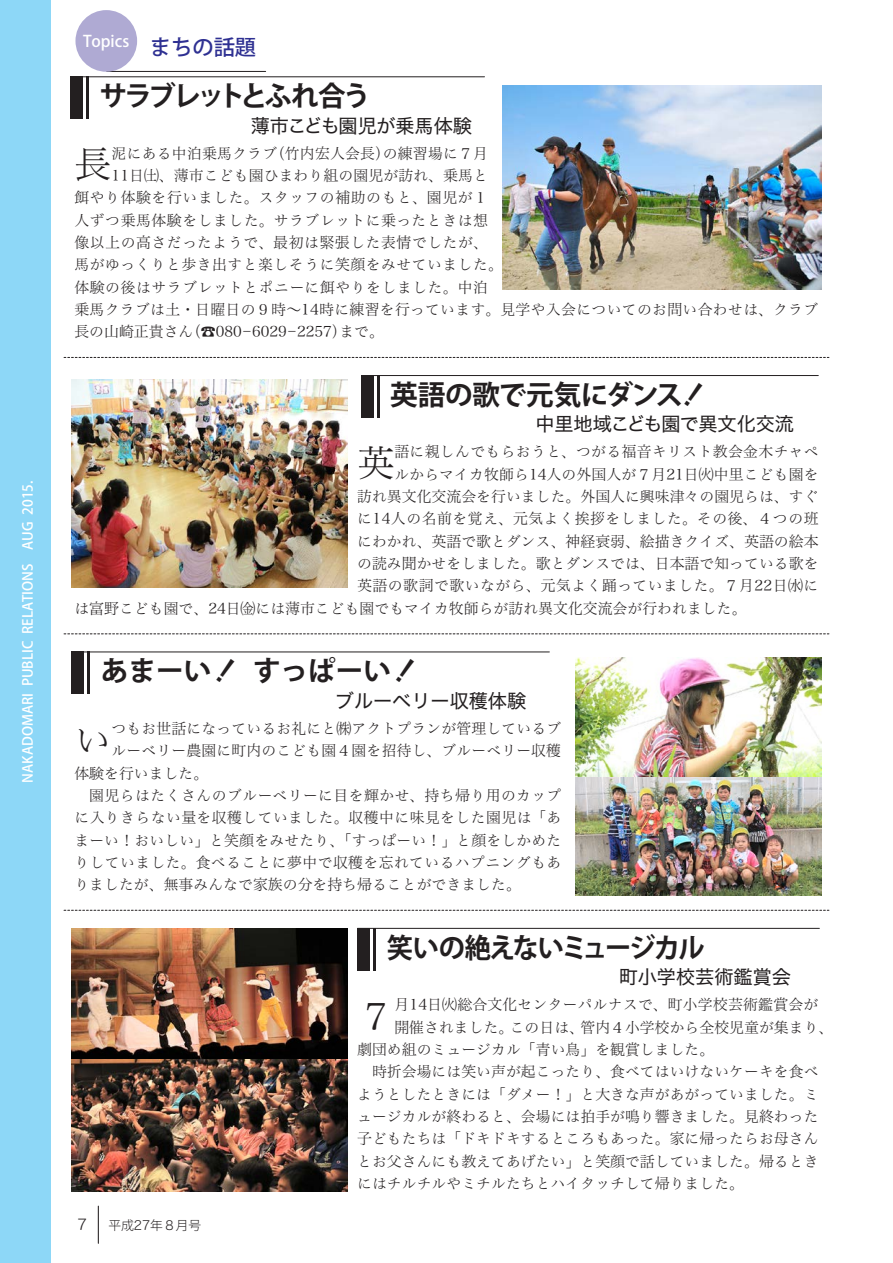
<style>
.page{position:relative;width:893px;height:1263px;background:#fff}
.page>*{position:absolute;margin:0;border:0;box-sizing:border-box;transform-origin:0 0}
.t1{font:37.2px "Hira Min Pro W2";color:#231f20}
.t2{font:700 27.6px "Koz Go Pro";letter-spacing:-.07em;color:#231f20;scale:.95 1}
.t3{font:700 27.6px "Koz Go Pro";letter-spacing:-.015em;color:#231f20}
.t4{font:700 27.6px "Koz Go Pro";letter-spacing:-.115em;color:#231f20}
.t5{font:700 27.6px "Koz Go Pro";color:#231f20}
.t6{font:19.2px "Hira Kaku Std W4";color:#231f20}
.t7{font:500 15.9px "Koz Go Pro";color:#fff}
.t8{font:14.85px "Hira Min Pro W2";letter-spacing:.005em;color:#231f20}
.t9{font:14.85px "Hira Min Pro W2";letter-spacing:.035em;color:#231f20}
.t10{font:14.85px "Hira Min Pro W2";letter-spacing:.025em;color:#231f20}
.t11{font:14.85px "Hira Min Pro W2";letter-spacing:.03em;color:#231f20}
.t12{font:14.85px "Hira Min Pro W2";letter-spacing:.04em;color:#231f20}
.t13{font:14.85px "Hira Kaku Std W2";color:#231f20}
.t14{font:500 13.8px "Koz Go Pro";color:#fff}
.t15{font:300 12.75px "Koz Go Pro";color:#231f20}
.s1{font-size:21.3px;color:#2e3092}
.s2{font-family:"Koz Go Pro";font-weight:500}
.s3{font-family:"Hira Kaku Pro W6";font-weight:400}
.s4{font-family:"Hira Kaku Std W2";font-weight:400}
</style>
<div class="page">
<hr style="left:98px;top:1206px;width:1px;height:37px;background:#231f20">
<div style="left:0;top:0;width:51px;height:1263px;background:#8dd7f7"></div>
<hr style="left:107px;top:71px;width:159px;height:1px;background:#231f20">
<div style="left:75px;top:10px;width:62px;height:62px;background:#afaad3;border-radius:50%"></div>
<img style="left:71px;top:379px;width:277px;height:209px">
<img style="left:503px;top:85px;width:319px;height:204px">
<img style="left:575px;top:657px;width:247px;height:238px">
<img style="left:71px;top:928px;width:277px;height:264px">
<div style="left:70px;top:77px;width:13px;height:42px;background:#231f20"></div>
<hr style="left:86px;top:77px;width:2px;height:42px;background:#231f20">
<hr style="left:70px;top:77px;width:414px;height:1px;background:#231f20">
<div style="left:71px;top:652px;width:13px;height:42px;background:#231f20"></div>
<hr style="left:87px;top:652px;width:2px;height:42px;background:#231f20">
<hr style="left:71px;top:652px;width:478px;height:1px;background:#231f20">
<div style="left:361px;top:375px;width:13px;height:43px;background:#231f20"></div>
<hr style="left:377px;top:375px;width:2px;height:43px;background:#231f20">
<hr style="left:362px;top:375px;width:456px;height:1px;background:#231f20">
<div style="left:357px;top:928px;width:13px;height:43px;background:#231f20"></div>
<hr style="left:373px;top:928px;width:2px;height:43px;background:#231f20">
<hr style="left:357px;top:928px;width:462px;height:1px;background:#231f20">
<svg style="left:64px;top:634px;width:765px;height:1px"></svg>
<svg style="left:64px;top:357px;width:765px;height:1px"></svg>
<svg style="left:64px;top:910px;width:765px;height:1px"></svg>
<p class="t14" style="left:19px;top:782px;width:304px;rotate:-90deg">NAKADOMARI PUBLIC RELATIONS　AUG 2015.</p>
<p class="t7" style="left:83px;top:31px;width:175px">Topics <span class="s1">まちの話題</span></p>
<p class="t4" style="left:99px;top:78px;width:273px">サラブレットとふれ合う</p>
<p class="t6" style="left:251px;top:111px;width:223px">薄市こども園児が乗馬体験</p>
<p class="t1" style="left:74px;top:133px;width:39px">長</p>
<p class="t8" style="left:112px;top:141px;width:378px">泥にある中泊乗馬クラブ（竹内宏人会長）の練習場に７月</p>
<p class="t8" style="left:112px;top:163px;width:378px">11日㈯、薄市こども園ひまわり組の園児が訪れ、乗馬と</p>
<p class="t12" style="left:74px;top:185px;width:415px">餌やり体験を行いました。スタッフの補助のもと、園児が１</p>
<p class="t9" style="left:74px;top:207px;width:415px">人ずつ乗馬体験をしました。サラブレットに乗ったときは想</p>
<p class="t9" style="left:74px;top:230px;width:415px">像以上の高さだったようで、最初は緊張した表情でしたが、</p>
<p class="t11" style="left:74px;top:252px;width:430px">馬がゆっくりと歩き出すと楽しそうに笑顔をみせていました。</p>
<p class="t9" style="left:74px;top:274px;width:415px">体験の後はサラブレットとポニーに餌やりをしました。中泊</p>
<p class="t8" style="left:74px;top:297px;width:745px">乗馬クラブは土・日曜日の９時～14時に練習を行っています。見学や入会についてのお問い合わせは、クラブ</p>
<p class="t8" style="left:74px;top:319px;width:311px">長の山崎正貴さん（<span class="s2">☎</span>080－6029－2257）まで。</p>
<p class="t3" style="left:390px;top:377px;width:319px">英語の歌で元気にダンス<span class="s3">‼</span></p>
<p class="t6" style="left:536px;top:410px;width:260px">中里地域こども園で異文化交流</p>
<p class="t1" style="left:357px;top:431px;width:39px">英</p>
<p class="t8" style="left:394px;top:439px;width:426px">語に親しんでもらおうと、つがる福音キリスト教会金木チャペ</p>
<p class="t8" style="left:394px;top:462px;width:426px">ルからマイカ牧師ら14人の外国人が７月21日㈫中里こども園を</p>
<p class="t8" style="left:357px;top:484px;width:463px">訪れ異文化交流会を行いました。外国人に興味津々の園児らは、すぐ</p>
<p class="t9" style="left:357px;top:506px;width:463px">に14人の名前を覚え、元気よく挨拶をしました。その後、４つの班</p>
<p class="t8" style="left:357px;top:528px;width:463px">にわかれ、英語で歌とダンス、神経衰弱、絵描きクイズ、英語の絵本</p>
<p class="t8" style="left:357px;top:551px;width:463px">の読み聞かせをしました。歌とダンスでは、日本語で知っている歌を</p>
<p class="t9" style="left:357px;top:573px;width:463px">英語の歌詞で歌いながら、元気よく踊っていました。７月22日㈬に</p>
<p class="t8" style="left:74px;top:595px;width:674px">は富野こども園で、24日㈮には薄市こども園でもマイカ牧師らが訪れ異文化交流会が行われました。</p>
<p class="t5" style="left:101px;top:653px;width:319px">あまーい<span class="s3">‼</span> すっぱーい<span class="s3">‼</span></p>
<p class="t6" style="left:335px;top:686px;width:193px">ブルーベリー収穫体験</p>
<p class="t8" style="left:112px;top:716px;width:451px">つもお世話になっているお礼にと㈱アクトプランが管理しているブ</p>
<p class="t8" style="left:112px;top:738px;width:451px">ルーベリー農園に町内のこども園４園を招待し、ブルーベリー収穫</p>
<p class="t8" style="left:74px;top:760px;width:135px">体験を行いました。</p>
<p class="t11" style="left:74px;top:783px;width:488px">　園児らはたくさんのブルーベリーに目を輝かせ、持ち帰り用のカップ</p>
<p class="t10" style="left:74px;top:805px;width:488px">に入りきらない量を収穫していました。収穫中に味見をした園児は「あ</p>
<p class="t8" style="left:74px;top:827px;width:488px">まーい！おいしい」と笑顔をみせたり、「すっぱーい！」と顔をしかめた</p>
<p class="t10" style="left:74px;top:850px;width:489px">りしていました。食べることに夢中で収穫を忘れているハプニングもあ</p>
<p class="t8" style="left:74px;top:872px;width:448px">りましたが、無事みんなで家族の分を持ち帰ることができました。</p>
<p class="t1" style="left:74px;top:708px;width:39px">い</p>
<p class="t2" style="left:387px;top:930px;width:336px">笑いの絶えないミュージカル</p>
<p class="t6" style="left:619px;top:962px;width:174px">町小学校芸術鑑賞会</p>
<p class="t13" style="left:78px;top:1213px;width:11px">7</p>
<p class="t15" style="left:108px;top:1216px;width:94px">平成<span class="s4">27</span>年<span class="s4">８</span>月号</p>
<p class="t1" style="left:357px;top:984px;width:39px">７</p>
<p class="t8" style="left:394px;top:992px;width:425px">月14日㈫総合文化センターパルナスで、町小学校芸術鑑賞会が</p>
<p class="t8" style="left:394px;top:1014px;width:441px">開催されました。この日は、管内４小学校から全校児童が集まり、</p>
<p class="t8" style="left:357px;top:1037px;width:359px">劇団め組のミュージカル「青い鳥」を観賞しました。</p>
<p class="t8" style="left:357px;top:1059px;width:463px">　時折会場には笑い声が起こったり、食べてはいけないケーキを食べ</p>
<p class="t8" style="left:357px;top:1081px;width:463px">ようとしたときには「ダメー！」と大きな声があがっていました。ミ</p>
<p class="t8" style="left:357px;top:1104px;width:463px">ュージカルが終わると、会場には拍手が鳴り響きました。見終わった</p>
<p class="t8" style="left:357px;top:1126px;width:463px">子どもたちは「ドキドキするところもあった。家に帰ったらお母さん</p>
<p class="t8" style="left:357px;top:1148px;width:463px">とお父さんにも教えてあげたい」と笑顔で話していました。帰るとき</p>
<p class="t8" style="left:357px;top:1171px;width:388px">にはチルチルやミチルたちとハイタッチして帰りました。</p>
</div>
